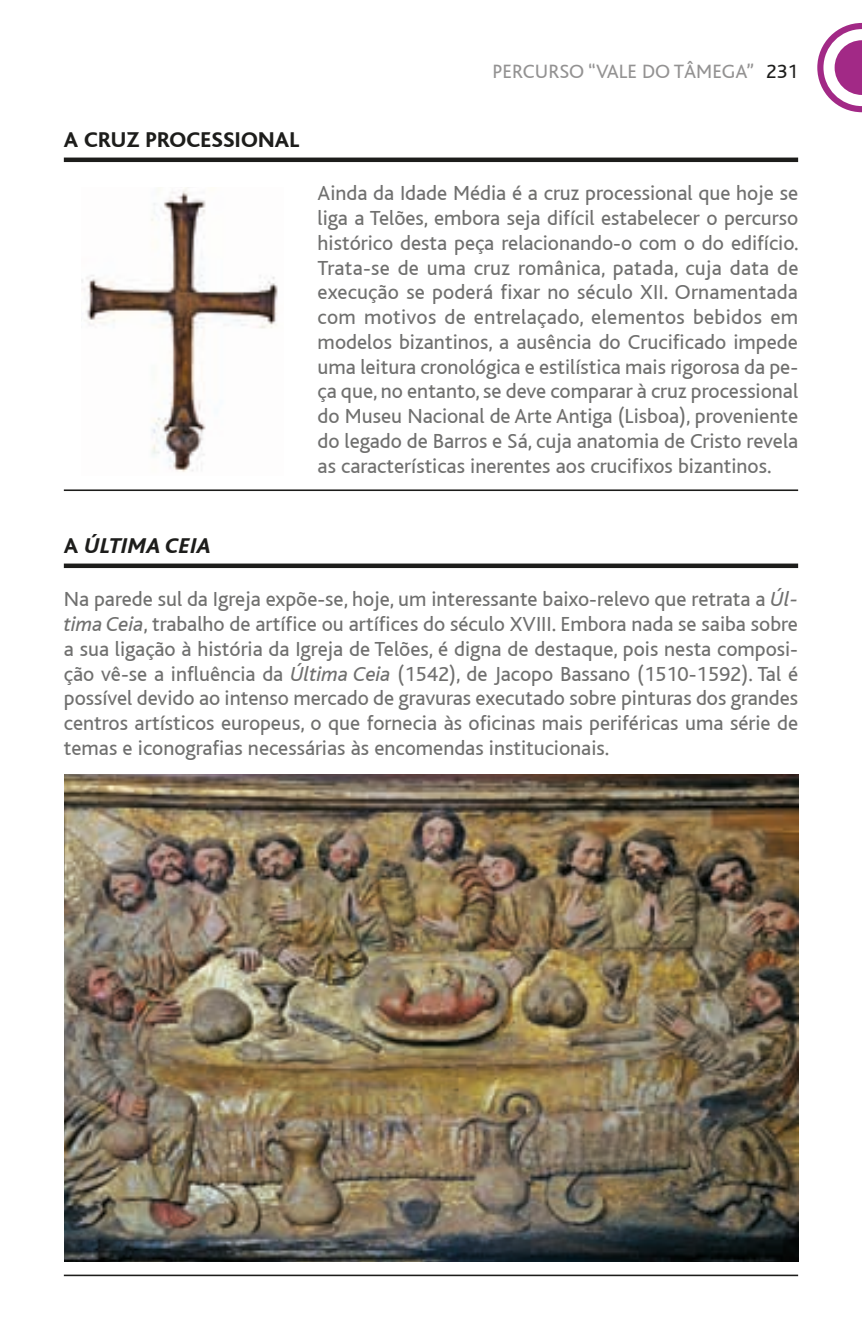
<style>
.page{position:relative;width:862px;height:1340px;background:#fff}
.page>*{position:absolute;margin:0;border:0;box-sizing:border-box;transform-origin:0 0}
.t1{font:800 22.5px "Bliss";letter-spacing:.01em;color:#1d1d1b}
.t2{font:italic 800 22.5px "Bliss";letter-spacing:.01em;color:#1d1d1b}
.t3{font:21.38px/24.8px "Bliss";color:#70706f;text-align:justify}
.t4{font:20.25px "Bliss";color:#939292}
.s1{color:#1d1d1b}
.s2{font-style:normal}
.s3{font-style:italic}
</style>
<div class="page">
<svg style="left:817px;top:23px;width:44px;height:89px"></svg>
<img style="left:82px;top:187px;width:196px;height:285px">
<img style="left:64px;top:774px;width:733px;height:487px">
<hr style="left:64px;top:489px;width:733px;height:2px;background:#1d1d1b">
<div style="left:64px;top:157px;width:733px;height:5px;background:#1d1d1b"></div>
<hr style="left:64px;top:1274px;width:733px;height:2px;background:#1d1d1b">
<div style="left:64px;top:563px;width:733px;height:5px;background:#1d1d1b"></div>
<p class="t4" style="left:492px;top:61px;width:307px">PERCURSO “VALE DO TÂMEGA” <span class="s1">231</span></p>
<p class="t1" style="left:64px;top:128px;width:237px">A CRUZ PROCESSIONAL</p>
<p class="t3" style="left:317px;top:181px;width:482px">Ainda da Idade Média é a cruz processional que hoje se liga a Telões, embora seja difícil estabelecer o percurso histórico desta peça relacionando-o com o do edifício.<br>Trata-se de uma cruz românica, patada, cuja data de execução se poderá fixar no século XII. Ornamentada com motivos de entrelaçado, elementos bebidos em modelos bizantinos, a ausência do Crucificado impede uma leitura cronológica e estilística mais rigorosa da pe&shy;ça que, no entanto, se deve comparar à cruz processional do Museu Nacional de Arte Antiga (Lisboa), proveniente do legado de Barros e Sá, cuja anatomia de Cristo revela as características inerentes aos crucifixos bizantinos.</p>
<p class="t2" style="left:64px;top:534px;width:149px"><span class="s2">A</span> ÚLTIMA CEIA</p>
<p class="t3" style="left:64px;top:587px;width:735px">Na parede sul da Igreja expõe-se, hoje, um interessante baixo-relevo que retrata a <span class="s3">Úl&shy;tima Ceia</span>, trabalho de artífice ou artífices do século XVIII. Embora nada se saiba sobre a sua ligação à história da Igreja de Telões, é digna de destaque, pois nesta composi&shy;ção vê-se a influência da <span class="s3">Última Ceia</span> (1542), de Jacopo Bassano (1510-1592). Tal é possível devido ao intenso mercado de gravuras executado sobre pinturas dos grandes centros artísticos europeus, o que fornecia às oficinas mais periféricas uma série de temas e iconografias necessárias às encomendas institucionais.</p>
</div>
